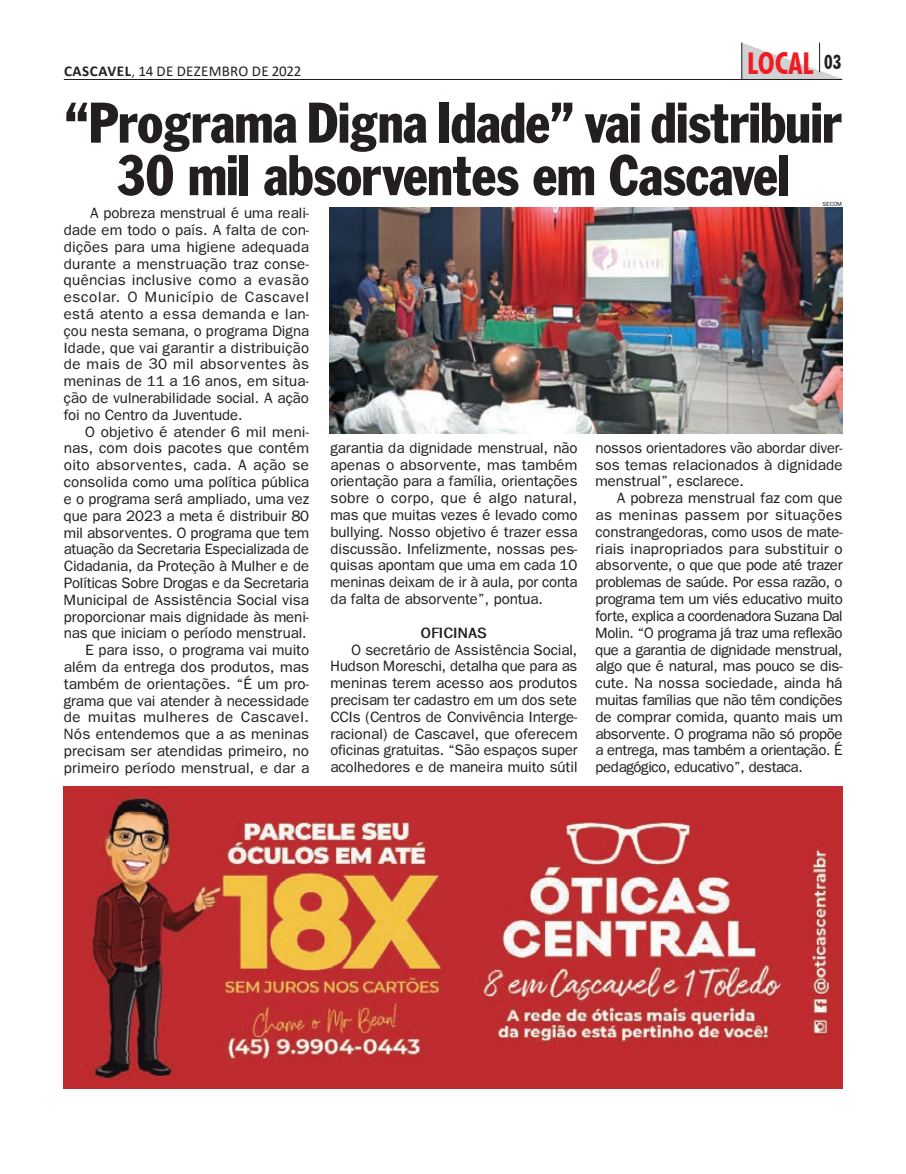
<style>
.page{position:relative;width:906px;height:1174px;background:#fff}
.page>*{position:absolute;margin:0;border:0;box-sizing:border-box;transform-origin:0 0}
.titulo_principal{font:60px "Franklin Cond Gothic";letter-spacing:-.02em;color:#231f20}
.t1{font:700 condensed 30px "Futura BT";color:#ee1d23}
.t2{font:700 condensed 19.5px "Futura BT";color:#231f20}
.TEXTO{font:15px/16.8px "Franklin Gothic";color:#231f20;text-align:justify}
.t3{font:15px "Calibri";letter-spacing:.02em;color:#231f20}
.TEXTO-2{font:700 15px "Franklin Gothic";color:#231f20}
.CREDITO{font:6px "Franklin Gothic";color:#231f20}
.s1{font-weight:700}
.s2{font-weight:300}
</style>
<div class="page">
<svg style="left:742px;top:43px;width:101px;height:37px"></svg>
<hr style="left:741px;top:43px;width:1px;height:37px;background:#231f20">
<hr style="left:64px;top:79px;width:778px;height:1px;background:#231f20">
<img style="left:64px;top:786px;width:778px;height:303px">
<img style="left:330px;top:207px;width:512px;height:226px">
<p class="t3" style="left:64px;top:60px;width:239px"><span class="s1">CASCAVEL</span><span class="s2">,</span> 14 DE DEZEMBRO DE 2022</p>
<p class="t1" style="left:747px;top:46px;width:68px">LOCAL</p>
<p class="t2" style="left:824px;top:50px;width:19px">03</p>
<p class="titulo_principal" style="left:64px;top:89px;width:780px">“Programa Digna Idade” vai distribuir</p>
<p class="titulo_principal" style="left:116px;top:141px;width:675px">30 mil absorventes em Cascavel</p>
<p class="CREDITO" style="left:822px;top:200px;width:21px">SECOM</p>
<p class="TEXTO" style="left:64px;top:204px;width:247px;text-indent:26px">A pobreza menstrual é uma reali&shy;dade em todo o país. A falta de con&shy;dições para uma higiene adequada durante a menstruação traz conse&shy;quências inclusive como a evasão escolar. O Município de Cascavel está atento a essa demanda e lan&shy;çou nesta semana, o programa Digna Idade, que vai garantir a distribuição de mais de 30 mil absorventes às meninas de 11 a 16 anos, em situa&shy;ção de vulnerabilidade social. A ação foi no Centro da Juventude.</p>
<p class="TEXTO" style="left:64px;top:423px;width:247px;text-indent:21px">O objetivo é atender 6 mil meni&shy;nas, com dois pacotes que contém oito absorventes, cada. A ação se consolida como uma política pública e o programa será ampliado, uma vez que para 2023 a meta é distribuir 80 mil absorventes. O programa que tem atuação da Secretaria Especializada de Cidadania, da Proteção à Mulher e de Políticas Sobre Drogas e da Secretaria Municipal de Assistência Social visa proporcionar mais dignidade às meni&shy;nas que iniciam o período menstrual.</p>
<p class="TEXTO" style="left:64px;top:641px;width:247px;text-indent:21px">E para isso, o programa vai muito além da entrega dos produtos, mas também de orientações. “É um pro&shy;grama que vai atender à necessidade de muitas mulheres de Cascavel.<br>Nós entendemos que a as meninas precisam ser atendidas primeiro, no primeiro período menstrual, e dar a</p>
<p class="TEXTO" style="left:330px;top:439px;width:249px">garantia da dignidade menstrual, não apenas o absorvente, mas também orientação para a família, orientações sobre o corpo, que é algo natural, mas que muitas vezes é levado como bullying. Nosso objetivo é trazer essa discussão. Infelizmente, nossas pes&shy;quisas apontam que uma em cada 10 meninas deixam de ir à aula, por conta da falta de absorvente”, pontua.</p>
<p class="TEXTO-2" style="left:421px;top:624px;width:68px">OFICINAS</p>
<p class="TEXTO" style="left:330px;top:641px;width:249px;text-indent:21px">O secretário de Assistência Social, Hudson Moreschi, detalha que para as meninas terem acesso aos produtos precisam ter cadastro em um dos sete CCIs (Centros de Convivência Interge&shy;racional) de Cascavel, que oferecem oficinas gratuitas. “São espaços super acolhedores e de maneira muito sútil</p>
<p class="TEXTO" style="left:595px;top:439px;width:249px">nossos orientadores vão abordar diver&shy;sos temas relacionados à dignidade menstrual”, esclarece.</p>
<p class="TEXTO" style="left:595px;top:489px;width:249px;text-indent:21px">A pobreza menstrual faz com que as meninas passem por situações constrangedoras, como usos de mate&shy;riais inapropriados para substituir o absorvente, o que que pode até trazer problemas de saúde. Por essa razão, o programa tem um viés educativo muito forte, explica a coordenadora Suzana Dal Molin. “O programa já traz uma reflexão que a garantia de dignidade menstrual, algo que é natural, mas pouco se dis&shy;cute. Na nossa sociedade, ainda há muitas famílias que não têm condições de comprar comida, quanto mais um absorvente. O programa não só propõe a entrega, mas também a orientação. É pedagógico, educativo”, destaca.</p>
</div>
